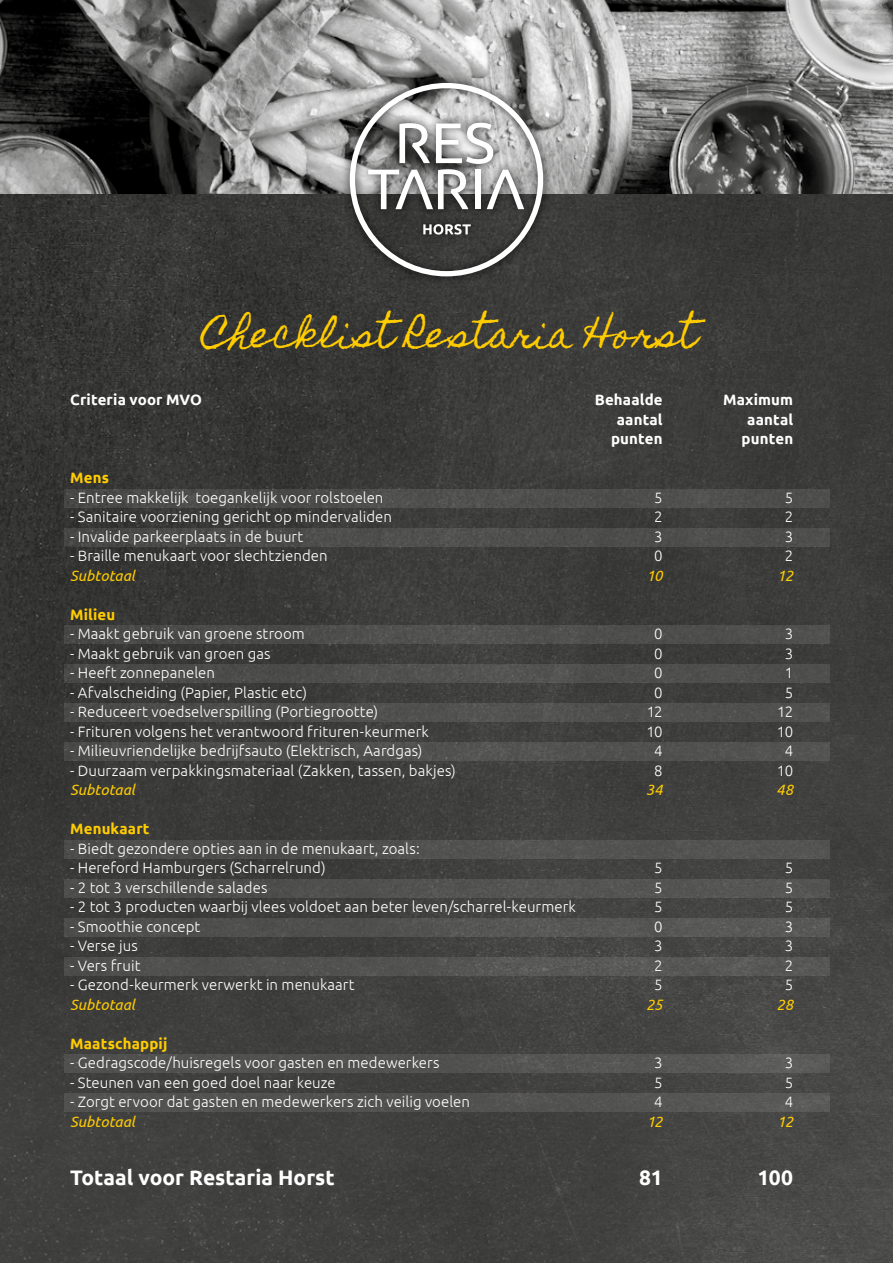
<style>
.page{position:relative;width:893px;height:1263px;background:#fff}
.page>*{position:absolute;margin:0;border:0;box-sizing:border-box;transform-origin:0 0}
.t1{font:36px "Homemade Apple";letter-spacing:.015em;color:#fc0}
.t2{font:700 21px "Ubuntu";color:#fff}
.t3{font:300 15px "Ubuntu";letter-spacing:.005em;color:#fff}
.t4{font:700 15px "Ubuntu";letter-spacing:.01em;color:#fff}
.t5{font:italic 15px "Ubuntu";letter-spacing:.005em;color:#fc0}
.t6{font:700 15px "Ubuntu";letter-spacing:.01em;color:#fc0}
</style>
<div class="page">
<img style="left:0;top:0;width:893px;height:1263px">
<div style="left:64px;top:489px;width:766px;height:18px;background:#4e4e4d"></div>
<div style="left:64px;top:528px;width:766px;height:18px;background:#4e4d4d"></div>
<div style="left:64px;top:626px;width:766px;height:18px;background:#4e4e4d"></div>
<div style="left:64px;top:665px;width:766px;height:18px;background:#4f4e4d"></div>
<div style="left:64px;top:704px;width:766px;height:18px;background:#50504f"></div>
<div style="left:64px;top:743px;width:766px;height:18px;background:#505050"></div>
<div style="left:64px;top:840px;width:766px;height:18px;background:#505050"></div>
<div style="left:64px;top:879px;width:766px;height:18px;background:#525251"></div>
<div style="left:64px;top:918px;width:766px;height:18px;background:#535352"></div>
<div style="left:64px;top:957px;width:766px;height:18px;background:#545453"></div>
<div style="left:64px;top:1055px;width:766px;height:18px;background:#535352"></div>
<div style="left:64px;top:1094px;width:766px;height:18px;background:#525251"></div>
<div style="left:340px;top:73px;width:213px;height:213px;background:#000;opacity:.85"></div>
<svg style="left:350px;top:83px;width:193px;height:193px"></svg>
<h1 class="t1" style="left:202px;top:313px;width:496px">Checklist Restaria Horst</h1>
<p class="t4" style="left:70px;top:391px;width:133px">Criteria voor MVO</p>
<p class="t4" style="left:595px;top:391px;width:69px">Behaalde</p>
<p class="t4" style="left:723px;top:391px;width:72px">Maximum</p>
<p class="t4" style="left:617px;top:410px;width:47px">aantal</p>
<p class="t4" style="left:747px;top:410px;width:47px">aantal</p>
<p class="t4" style="left:611px;top:430px;width:53px">punten</p>
<p class="t4" style="left:742px;top:430px;width:53px">punten</p>
<p class="t6" style="left:70px;top:469px;width:40px">Mens</p>
<p class="t3" style="left:70px;top:488px;width:315px">- Entree makkelijk toegankelijk voor rolstoelen</p>
<p class="t3" style="left:654px;top:488px;width:10px">5</p>
<p class="t3" style="left:785px;top:488px;width:10px">5</p>
<p class="t3" style="left:70px;top:508px;width:323px">- Sanitaire voorziening gericht op mindervaliden</p>
<p class="t3" style="left:654px;top:508px;width:10px">2</p>
<p class="t3" style="left:785px;top:508px;width:10px">2</p>
<p class="t3" style="left:70px;top:527px;width:235px">- Invalide parkeerplaats in de buurt</p>
<p class="t3" style="left:654px;top:527px;width:10px">3</p>
<p class="t3" style="left:785px;top:527px;width:10px">3</p>
<p class="t3" style="left:70px;top:547px;width:259px">- Braille menukaart voor slechtzienden</p>
<p class="t3" style="left:654px;top:547px;width:10px">0</p>
<p class="t3" style="left:785px;top:547px;width:10px">2</p>
<p class="t5" style="left:70px;top:566px;width:66px">Subtotaal</p>
<p class="t5" style="left:646px;top:566px;width:18px">10</p>
<p class="t5" style="left:777px;top:566px;width:17px">12</p>
<p class="t6" style="left:70px;top:605px;width:47px">Milieu</p>
<p class="t3" style="left:70px;top:625px;width:236px">- Maakt gebruik van groene stroom</p>
<p class="t3" style="left:654px;top:625px;width:10px">0</p>
<p class="t3" style="left:785px;top:625px;width:10px">3</p>
<p class="t3" style="left:70px;top:644px;width:202px">- Maakt gebruik van groen gas</p>
<p class="t3" style="left:654px;top:644px;width:10px">0</p>
<p class="t3" style="left:785px;top:644px;width:10px">3</p>
<p class="t3" style="left:70px;top:664px;width:146px">- Heeft zonnepanelen</p>
<p class="t3" style="left:654px;top:664px;width:10px">0</p>
<p class="t3" style="left:785px;top:664px;width:10px">1</p>
<p class="t3" style="left:70px;top:683px;width:238px">- Afvalscheiding (Papier, Plastic etc)</p>
<p class="t3" style="left:654px;top:683px;width:10px">0</p>
<p class="t3" style="left:785px;top:683px;width:10px">5</p>
<p class="t3" style="left:70px;top:703px;width:309px">- Reduceert voedselverspilling (Portiegrootte)</p>
<p class="t3" style="left:647px;top:703px;width:17px">12</p>
<p class="t3" style="left:777px;top:703px;width:17px">12</p>
<p class="t3" style="left:70px;top:722px;width:360px">- Frituren volgens het verantwoord frituren-keurmerk</p>
<p class="t3" style="left:646px;top:722px;width:18px">10</p>
<p class="t3" style="left:777px;top:722px;width:18px">10</p>
<p class="t3" style="left:70px;top:742px;width:354px">- Milieuvriendelijke bedrijfsauto (Elektrisch, Aardgas)</p>
<p class="t3" style="left:654px;top:742px;width:10px">4</p>
<p class="t3" style="left:785px;top:742px;width:10px">4</p>
<p class="t3" style="left:70px;top:761px;width:387px">- Duurzaam verpakkingsmateriaal (Zakken, tassen, bakjes)</p>
<p class="t3" style="left:654px;top:761px;width:10px">8</p>
<p class="t3" style="left:777px;top:761px;width:18px">10</p>
<p class="t5" style="left:70px;top:781px;width:66px">Subtotaal</p>
<p class="t5" style="left:646px;top:781px;width:18px">34</p>
<p class="t5" style="left:776px;top:781px;width:18px">48</p>
<p class="t6" style="left:70px;top:820px;width:81px">Menukaart</p>
<p class="t3" style="left:70px;top:839px;width:351px">- Biedt gezondere opties aan in de menukaart, zoals:</p>
<p class="t3" style="left:70px;top:859px;width:257px">- Hereford Hamburgers (Scharrelrund)</p>
<p class="t3" style="left:654px;top:859px;width:10px">5</p>
<p class="t3" style="left:785px;top:859px;width:10px">5</p>
<p class="t3" style="left:70px;top:878px;width:199px">- 2 tot 3 verschillende salades</p>
<p class="t3" style="left:654px;top:878px;width:10px">5</p>
<p class="t3" style="left:785px;top:878px;width:10px">5</p>
<p class="t3" style="left:70px;top:898px;width:507px">- 2 tot 3 producten waarbij vlees voldoet aan beter leven/scharrel-keurmerk</p>
<p class="t3" style="left:654px;top:898px;width:10px">5</p>
<p class="t3" style="left:785px;top:898px;width:10px">5</p>
<p class="t3" style="left:70px;top:917px;width:132px">- Smoothie concept</p>
<p class="t3" style="left:654px;top:917px;width:10px">0</p>
<p class="t3" style="left:785px;top:917px;width:10px">3</p>
<p class="t3" style="left:70px;top:937px;width:69px">- Verse jus</p>
<p class="t3" style="left:654px;top:937px;width:10px">3</p>
<p class="t3" style="left:785px;top:937px;width:10px">3</p>
<p class="t3" style="left:70px;top:956px;width:72px">- Vers fruit</p>
<p class="t3" style="left:654px;top:956px;width:10px">2</p>
<p class="t3" style="left:785px;top:956px;width:10px">2</p>
<p class="t3" style="left:70px;top:976px;width:286px">- Gezond-keurmerk verwerkt in menukaart</p>
<p class="t3" style="left:654px;top:976px;width:10px">5</p>
<p class="t3" style="left:785px;top:976px;width:10px">5</p>
<p class="t5" style="left:70px;top:995px;width:66px">Subtotaal</p>
<p class="t5" style="left:646px;top:995px;width:18px">25</p>
<p class="t5" style="left:777px;top:995px;width:18px">28</p>
<p class="t6" style="left:70px;top:1034px;width:99px">Maatschappij</p>
<p class="t3" style="left:70px;top:1054px;width:371px">- Gedragscode/huisregels voor gasten en medewerkers</p>
<p class="t3" style="left:654px;top:1054px;width:10px">3</p>
<p class="t3" style="left:785px;top:1054px;width:10px">3</p>
<p class="t3" style="left:70px;top:1073px;width:267px">- Steunen van een goed doel naar keuze</p>
<p class="t3" style="left:654px;top:1073px;width:10px">5</p>
<p class="t3" style="left:785px;top:1073px;width:10px">5</p>
<p class="t3" style="left:70px;top:1093px;width:401px">- Zorgt ervoor dat gasten en medewerkers zich veilig voelen</p>
<p class="t3" style="left:654px;top:1093px;width:10px">4</p>
<p class="t3" style="left:785px;top:1093px;width:10px">4</p>
<p class="t5" style="left:70px;top:1112px;width:66px">Subtotaal</p>
<p class="t5" style="left:647px;top:1112px;width:17px">12</p>
<p class="t5" style="left:777px;top:1112px;width:17px">12</p>
<h2 class="t2" style="left:70px;top:1165px;width:266px">Totaal voor Restaria Horst</h2>
<h2 class="t2" style="left:639px;top:1165px;width:25px">81</h2>
<h2 class="t2" style="left:757px;top:1165px;width:37px">100</h2>
</div>
